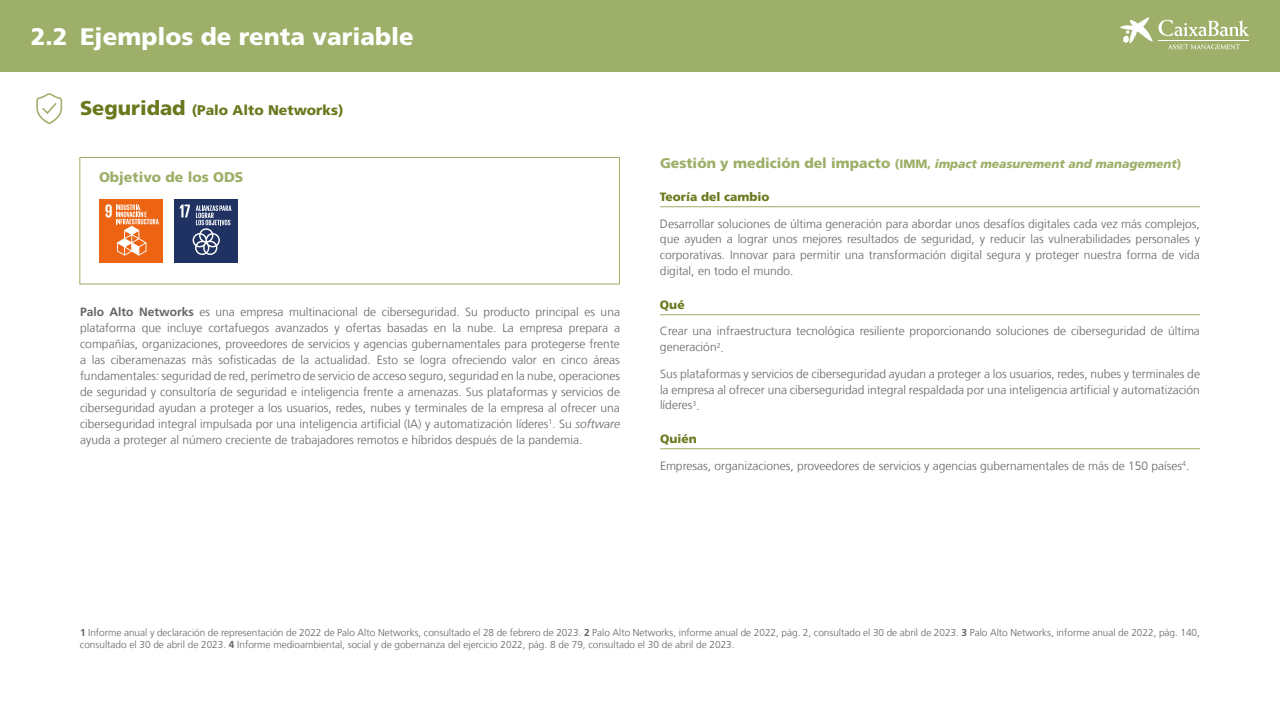
<style>
.page{position:relative;width:1280px;height:720px;background:#fff}
.page>*{position:absolute;margin:0;border:0;box-sizing:border-box;transform-origin:0 0}
.t1{font:900 24px "La Caixa Frutiger";color:#fff}
.t2{font:900 14px "La Caixa Frutiger";color:#6a791d}
.t3{font:900 14px "La Caixa Frutiger";color:#9daf68}
.t4{font:300 12px/16px "La Caixa Frutiger";color:#646464;text-align:justify}
.t5{font:italic 900 12px "La Caixa Frutiger";color:#9daf68}
.t6{font:900 12px "La Caixa Frutiger";color:#6a791d}
.t7{font:300 10px/12px "La Caixa Frutiger";color:#646464}
.s1{font-size:20px}
.s2{font-weight:700}
.s3{font-style:italic}
.s4{font-style:normal;font-size:14px}
.s5{font-style:normal}
.s6{font-weight:900;color:#6a791d}
</style>
<div class="page">
<hr style="left:660px;top:206px;width:540px;height:1px;background:#9daf68">
<hr style="left:660px;top:314px;width:540px;height:1px;background:#9daf68">
<hr style="left:660px;top:448px;width:540px;height:1px;background:#9daf68">
<svg style="left:36px;top:93px;width:26px;height:31px"></svg>
<div style="left:0;top:0;width:1280px;height:72px;background:#9daf68"></div>
<svg style="left:1120px;top:17px;width:129px;height:32px"></svg>
<hr style="left:1159px;top:40px;width:90px;height:1px;background:#fff">
<div style="left:79px;top:157px;width:541px;height:127px;background:#fff;border:1px solid #9daf68"></div>
<div style="left:174px;top:199px;width:64px;height:64px;background:#1f3262"></div>
<svg style="left:180px;top:205px;width:51px;height:50px"></svg>
<div style="left:99px;top:199px;width:64px;height:64px;background:#ec6411"></div>
<svg style="left:105px;top:204px;width:54px;height:52px"></svg>
<h1 class="t1" style="left:31px;top:22px;width:384px">2.2 Ejemplos de renta variable</h1>
<p class="t2" style="left:80px;top:101px;width:265px"><span class="s1">Seguridad</span> (Palo Alto Networks)</p>
<p class="t3" style="left:99px;top:168px;width:146px">Objetivo de los ODS</p>
<p class="t4" style="left:80px;top:304px;width:542px"><span class="s2">Palo Alto Networks</span> es una empresa multinacional de ciberseguridad. Su producto principal es una plataforma que incluye cortafuegos avanzados y ofertas basadas en la nube. La empresa prepara a compañías, organizaciones, proveedores de servicios y agencias gubernamentales para protegerse frente a las ciberamenazas más sofisticadas de la actualidad. Esto se logra ofreciendo valor en cinco áreas fundamentales: seguridad de red, perímetro de servicio de acceso seguro, seguridad en la nube, operaciones de seguridad y consultoría de seguridad e inteligencia frente a amenazas. Sus plataformas y servicios de ciberseguridad ayudan a proteger a los usuarios, redes, nubes y terminales de la empresa al ofrecer una ciberseguridad integral impulsada por una inteligencia artificial (IA) y automatización líderes<sup>1</sup>. Su <span class="s3">software </span>ayuda a proteger al número creciente de trabajadores remotos e híbridos después de la pandemia.</p>
<p class="t5" style="left:660px;top:156px;width:523px"><span class="s4">Gestión y medición del impacto</span> <span class="s5">(IMM,</span> impact measurement and management<span class="s5">)</span></p>
<p class="t6" style="left:660px;top:190px;width:111px">Teoría del cambio</p>
<p class="t4" style="left:660px;top:215px;width:542px">Desarrollar soluciones de última generación para abordar unos desafíos digitales cada vez más complejos, que ayuden a lograr unos mejores resultados de seguridad, y reducir las vulnerabilidades personales y corporativas. Innovar para permitir una transformación digital segura y proteger nuestra forma de vida digital, en todo el mundo.</p>
<p class="t6" style="left:660px;top:298px;width:26px">Qué</p>
<p class="t4" style="left:660px;top:323px;width:542px">Crear una infraestructura tecnológica resiliente proporcionando soluciones de ciberseguridad de última generación<sup>2</sup>.</p>
<p class="t4" style="left:660px;top:365px;width:542px">Sus plataformas y servicios de ciberseguridad ayudan a proteger a los usuarios, redes, nubes y terminales de la empresa al ofrecer una ciberseguridad integral respaldada por una inteligencia artificial y automatización líderes<sup>3</sup>.</p>
<p class="t4" style="left:660px;top:426px;width:531px;line-height:26px"><span class="s6">Quién<br></span>Empresas, organizaciones, proveedores de servicios y agencias gubernamentales de más de 150 países<sup>4</sup>.</p>
<p class="t7" style="left:80px;top:626px;width:1121px"><span class="s2">1</span> Informe anual y declaración de representación de 2022 de Palo Alto Networks, consultado el 28 de febrero de 2023. <span class="s2">2</span> Palo Alto Networks, informe anual de 2022, pág. 2, consultado el 30 de abril de 2023. <span class="s2">3</span> Palo Alto Networks, informe anual de 2022, pág. 140, consultado el 30 de abril de 2023. <span class="s2">4</span> Informe medioambiental, social y de gobernanza del ejercicio 2022, pág. 8 de 79, consultado el 30 de abril de 2023.</p>
</div>
